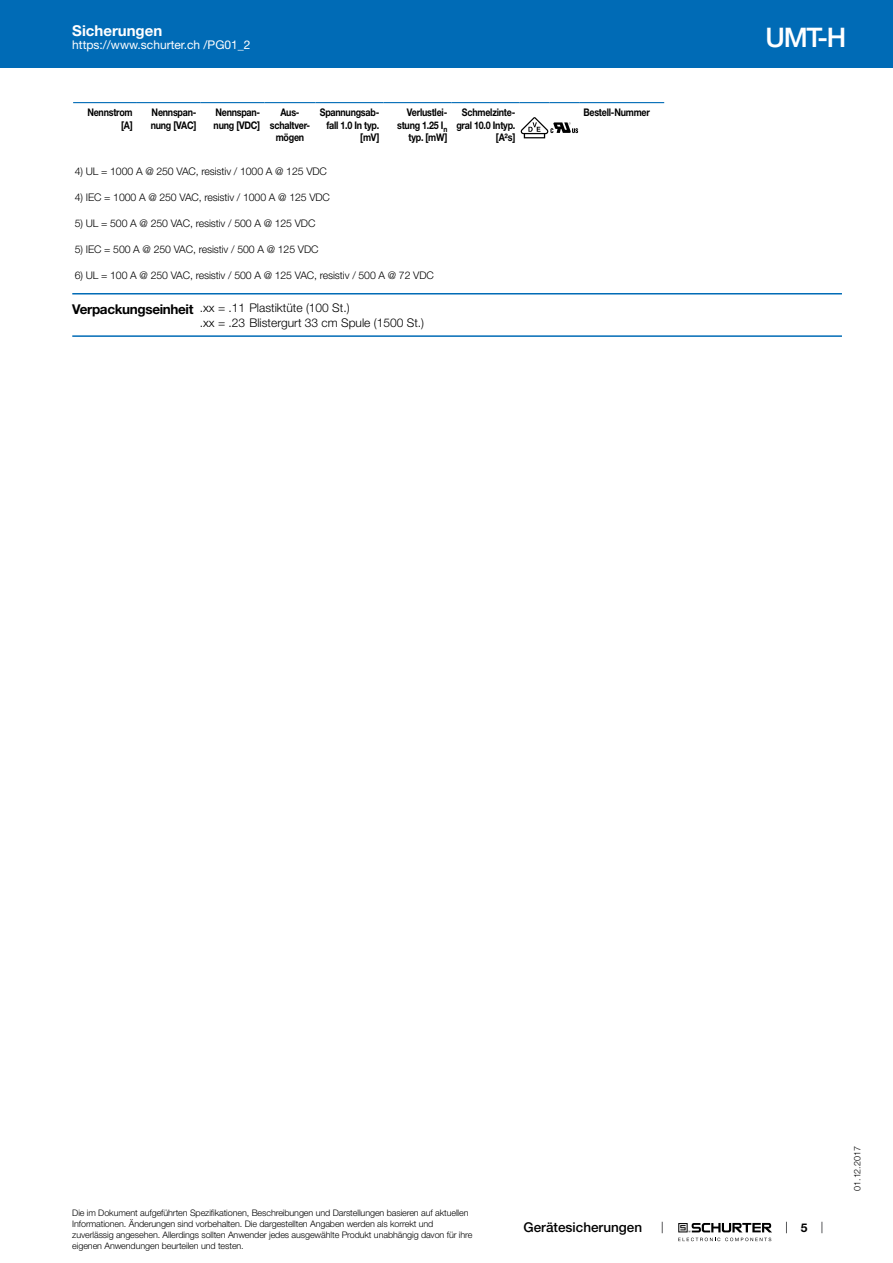
<style>
.page{position:relative;width:893px;height:1263px;background:#fff}
.page>*{position:absolute;margin:0;border:0;box-sizing:border-box;transform-origin:0 0}
.t1{font:500 27px "Helvetica Neue LT";color:#fff}
.t2{font:700 15px "Helvetica Neue LT";color:#fff}
.t3{font:500 13.5px "Helvetica Neue LT";color:#000}
.t4{font:300 12px/14.4px "Helvetica Neue LT";color:#000}
.t5{font:12px "Helvetica Neue LT";color:#fff}
.t6{font:700 12px "Helvetica Neue LT";color:#000}
.t7{font:300 10.5px "Helvetica Neue LT";letter-spacing:-.01em;color:#000}
.t8{font:700 10.5px/12.6px "Helvetica Neue LT";letter-spacing:-.025em;color:#000;text-align:right;scale:.85 1}
.t9{font:300 9px/10.8px "Helvetica Neue LT";letter-spacing:-.01em;color:#000}
.s1{font-weight:700;font-size:13.5px}
</style>
<div class="page">
<svg style="left:678px;top:1223px;width:94px;height:18px"></svg>
<div style="left:0;top:0;width:893px;height:68px;background:#006bb6"></div>
<svg style="left:73px;top:102px;width:591px;height:37px"></svg>
<hr style="left:72px;top:293px;width:770px;height:1px;background:#006bb6">
<hr style="left:72px;top:335px;width:770px;height:2px;background:#006bb6">
<h2 class="t2" style="left:72px;top:21px;width:92px">Sicherungen</h2>
<h3 class="t5" style="left:72px;top:38px;width:180px">https://www.schurter.ch /PG01_2</h3>
<p class="t8" style="left:87px;top:106px;width:55px">Nennstrom [A]</p>
<p class="t8" style="left:151px;top:106px;width:55px;text-align:left">Nennspan&shy;nung [VAC]</p>
<p class="t8" style="left:214px;top:106px;width:56px;text-align:left">Nennspan&shy;nung [VDC]</p>
<p class="t8" style="left:270px;top:106px;width:49px;text-align:center">Aus&shy;schaltver&shy;mögen</p>
<p class="t8" style="left:320px;top:106px;width:72px">Spannungsab&shy;fall 1.0 In typ. [mV]</p>
<p class="t8" style="left:397px;top:106px;width:61px">Verlustlei&shy;stung 1.25 I<sub>n </sub>typ. [mW]</p>
<p class="t8" style="left:456px;top:106px;width:71px">Schmelzinte&shy;gral 10.0 Intyp. [A²s]</p>
<p class="t8" style="left:583px;top:106px;width:80px">Bestell-Nummer</p>
<p class="t7" style="left:75px;top:165px;width:254px">4) UL = 1000 A @ 250 VAC, resistiv / 1000 A @ 125 VDC</p>
<p class="t7" style="left:75px;top:191px;width:257px">4) IEC = 1000 A @ 250 VAC, resistiv / 1000 A @ 125 VDC</p>
<p class="t7" style="left:75px;top:217px;width:242px">5) UL = 500 A @ 250 VAC, resistiv / 500 A @ 125 VDC</p>
<p class="t7" style="left:75px;top:243px;width:245px">5) IEC = 500 A @ 250 VAC, resistiv / 500 A @ 125 VDC</p>
<p class="t7" style="left:75px;top:269px;width:361px">6) UL = 100 A @ 250 VAC, resistiv / 500 A @ 125 VAC, resistiv / 500 A @ 72 VDC</p>
<h3 class="t4" style="left:200px;top:301px;width:226px;text-indent:-128px"><span class="s1">Verpackungseinheit</span> .xx = .11 Plastiktüte (100 St.)<br>.xx = .23 Blistergurt 33 cm Spule (1500 St.)</h3>
<h1 class="t1" style="left:766px;top:21px;width:82px">UMT-H</h1>
<p class="t9" style="left:72px;top:1207px;width:402px">Die im Dokument aufgeführten Spezifikationen, Beschreibungen und Darstellungen basieren auf aktuellen Informationen. Änderungen sind vorbehalten. Die dargestellten Angaben werden als korrekt und zuverlässig angesehen. Allerdings sollten Anwender jedes ausgewählte Produkt unabhängig davon für ihre eigenen Anwendungen beurteilen und testen.</p>
<h3 class="t3" style="left:524px;top:1219px;width:120px">Gerätesicherungen</h3>
<h3 class="t6" style="left:801px;top:1220px;width:8px">5</h3>
<p class="t9" style="left:852px;top:1191px;width:46px;rotate:-90deg">01.12.2017</p>
</div>
